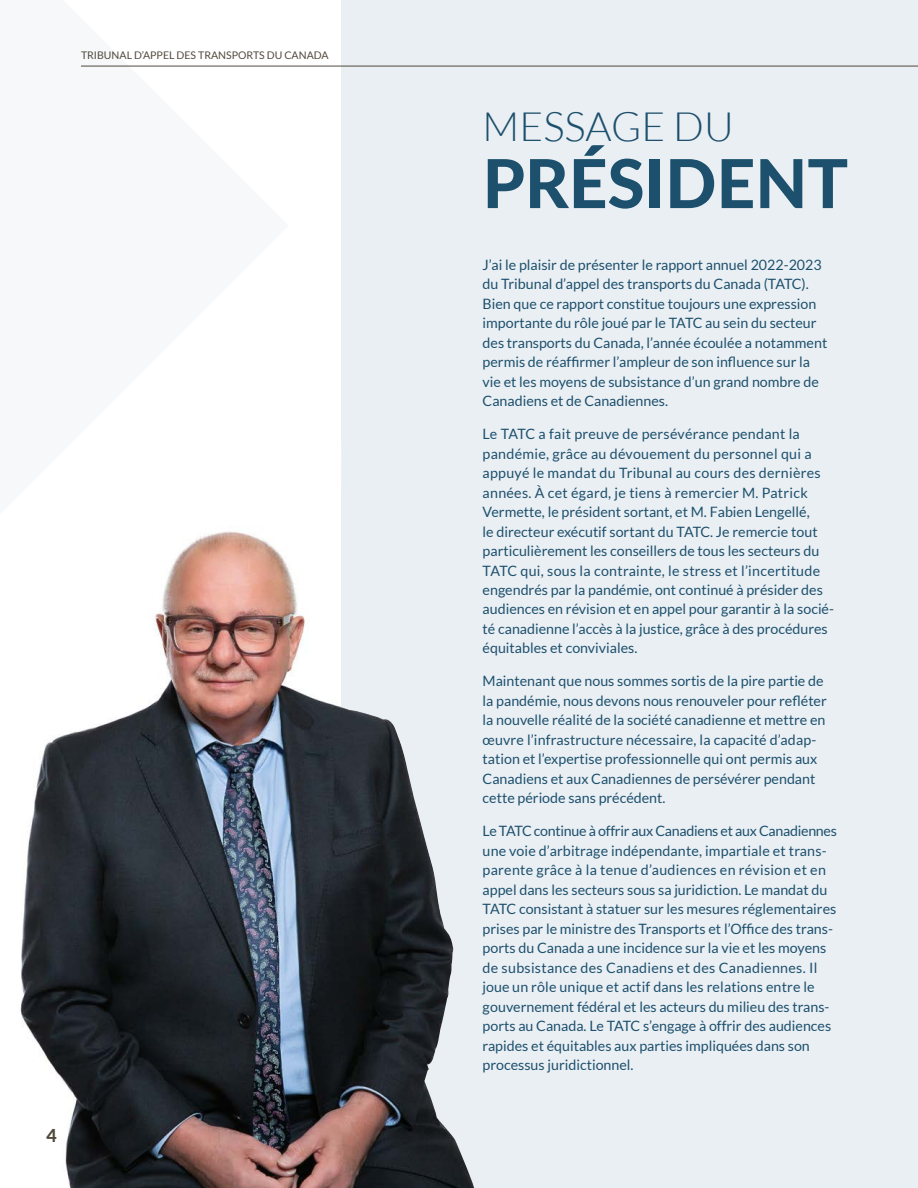
<style>
.page{position:relative;width:918px;height:1188px;background:#fff}
.page>*{position:absolute;margin:0;border:0;box-sizing:border-box;transform-origin:0 0}
.t1{font:800 67.5px "Lato";color:#1d506c}
.t2{font:300 40.5px "Lato";color:#1d506c}
.t3{font:800 18px "Lato";color:#52493d}
.text{font:14.25px/19.5px "Lato";color:#1d506c}
.t4{font:10.5px "Lato";color:#52493d}
</style>
<div class="page">
<div style="left:341px;top:0;width:577px;height:1188px;background:#eaeff4"></div>
<img style="left:20px;top:572px;width:454px;height:616px">
<svg style="left:20px;top:65px;width:269px;height:680px"></svg>
<hr style="left:81px;top:66px;width:837px;height:1px;background:#52493d">
<p class="t4" style="left:81px;top:50px;width:249px">TRIBUNAL D’APPEL DES TRANSPORTS DU CANADA</p>
<p class="t3" style="left:47px;top:1122px;width:12px">4</p>
<h1 class="t2" style="left:483px;top:104px;width:253px">MESSAGE DU</h1>
<h1 class="t1" style="left:483px;top:133px;width:367px">PRÉSIDENT</h1>
<p class="text" style="left:483px;top:255px;width:346px">J’ai le plaisir de présenter le rapport annuel 2022-2023 du Tribunal d’appel des transports du Canada (TATC).<br>Bien que ce rapport constitue toujours une expression importante du rôle joué par le TATC au sein du secteur des transports du Canada, l’année écoulée a notamment permis de réaffirmer l’ampleur de son influence sur la vie et les moyens de subsistance d’un grand nombre de Canadiens et de Canadiennes.</p>
<p class="text" style="left:483px;top:424px;width:353px">Le TATC a fait preuve de persévérance pendant la pandémie, grâce au dévouement du personnel qui a appuyé le mandat du Tribunal au cours des dernières années. À cet égard, je tiens à remercier M. Patrick Vermette, le président sortant, et M. Fabien Lengellé,<br>le directeur exécutif sortant du TATC. Je remercie tout particulièrement les conseillers de tous les secteurs du TATC qui, sous la contrainte, le stress et l’incertitude engendrés par la pandémie, ont continué à présider des audiences en révision et en appel pour garantir à la socié&shy;té canadienne l’accès à la justice, grâce à des procédures équitables et conviviales.</p>
<p class="text" style="left:483px;top:671px;width:346px">Maintenant que nous sommes sortis de la pire partie de la pandémie, nous devons nous renouveler pour refléter la nouvelle réalité de la société canadienne et mettre en œuvre l’infrastructure nécessaire, la capacité d’adap&shy;tation et l’expertise professionnelle qui ont permis aux Canadiens et aux Canadiennes de persévérer pendant cette période sans précédent.</p>
<p class="text" style="left:483px;top:821px;width:356px">Le TATC continue à offrir aux Canadiens et aux Canadiennes une voie d’arbitrage indépendante, impartiale et trans&shy;parente grâce à la tenue d’audiences en révision et en appel dans les secteurs sous sa juridiction. Le mandat du TATC consistant à statuer sur les mesures réglementaires prises par le ministre des Transports et l’Office des trans&shy;ports du Canada a une incidence sur la vie et les moyens de subsistance des Canadiens et des Canadiennes. Il joue un rôle unique et actif dans les relations entre le gouvernement fédéral et les acteurs du milieu des trans&shy;ports au Canada. Le TATC s’engage à offrir des audiences rapides et équitables aux parties impliquées dans son processus juridictionnel.</p>
</div>
